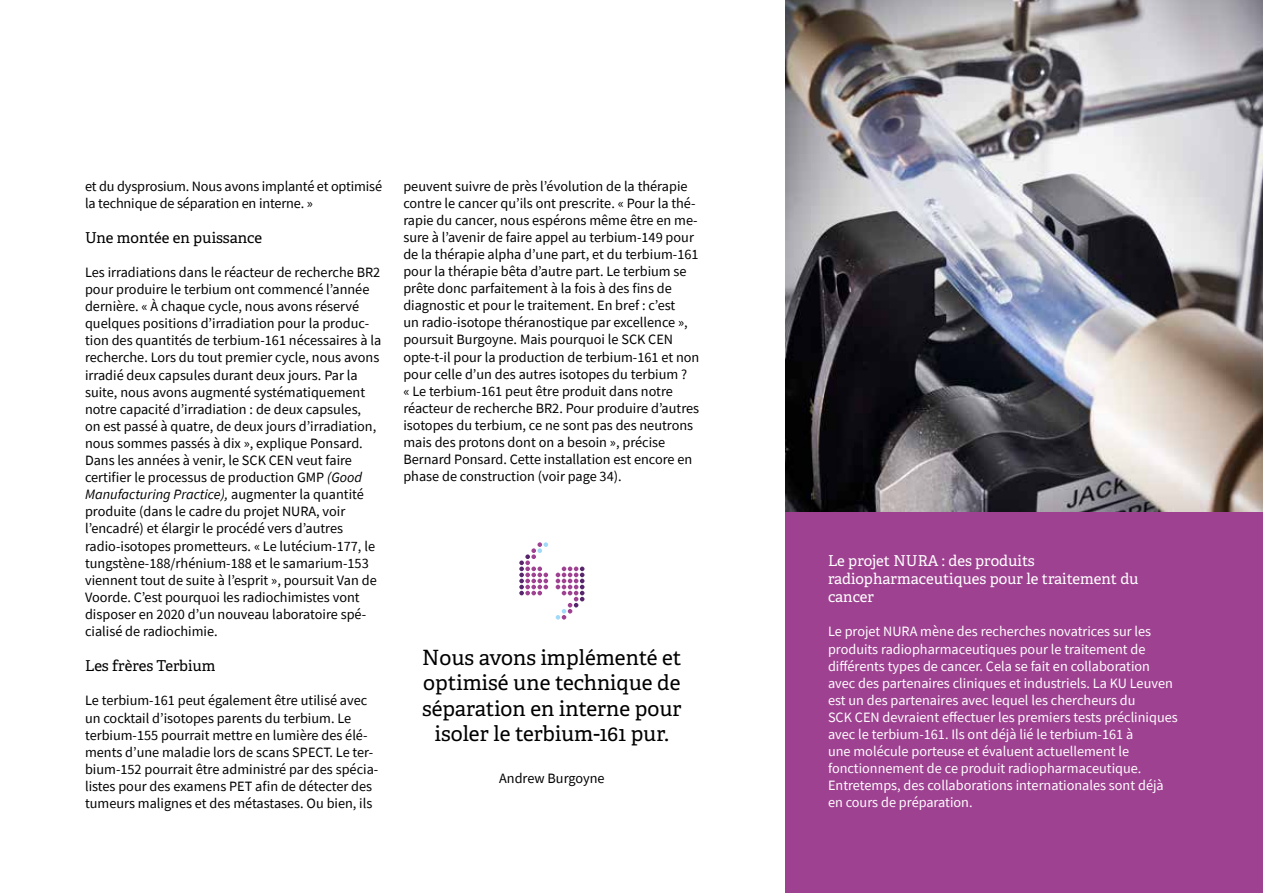
<style>
.page{position:relative;width:1263px;height:893px;background:#fff}
.page>*{position:absolute;margin:0;border:0;box-sizing:border-box;transform-origin:0 0}
.t1{font:21px/25.2px "Adelle";color:#000;text-align:center}
.t2{font:15px/18px "Adelle";color:#fff}
.t3{font:15px "Adelle";color:#000}
.t4{font:14.25px/17.1px "Source Sans Pro";color:#000}
.t5{font:14.25px/17.1px "Source Sans Pro";color:#fff}
.s1{font-style:italic}
</style>
<div class="page">
<img style="left:785px;top:0;width:478px;height:512px">
<div style="left:785px;top:547px;width:478px;height:346px;background:#9f4191"></div>
<div style="left:785px;top:512px;width:478px;height:338px;background:#9f4191"></div>
<svg style="left:519px;top:542px;width:29px;height:53px"></svg>
<svg style="left:556px;top:567px;width:28px;height:53px"></svg>
<p class="t4" style="left:85px;top:177px;width:299px">et du dysprosium. Nous avons implanté et optimisé la technique de séparation en interne. »</p>
<p class="t3" style="left:85px;top:228px;width:179px">Une montée en puissance</p>
<p class="t4" style="left:85px;top:264px;width:298px">Les irradiations dans le réacteur de recherche BR2 pour produire le terbium ont commencé l’année dernière. « À chaque cycle, nous avons réservé quelques positions d’irradiation pour la produc&shy;tion des quantités de terbium-161 nécessaires à la recherche. Lors du tout premier cycle, nous avons irradié deux capsules durant deux jours. Par la suite, nous avons augmenté systématiquement notre capacité d’irradiation : de deux capsules,<br>on est passé à quatre, de deux jours d’irradiation, nous sommes passés à dix », explique Ponsard.<br>Dans les années à venir, le SCK CEN veut faire certifier le processus de production GMP <span class="s1">(Good Manufacturing Practice),</span> augmenter la quantité produite (dans le cadre du projet NURA, voir l’encadré) et élargir le procédé vers d’autres radio-isotopes prometteurs. « Le lutécium-177, le tungstène-188/rhénium-188 et le samarium-153 viennent tout de suite à l’esprit », poursuit Van de Voorde. C’est pourquoi les radiochimistes vont disposer en 2020 d’un nouveau laboratoire spé&shy;cialisé de radiochimie.</p>
<p class="t3" style="left:85px;top:657px;width:132px">Les frères Terbium</p>
<p class="t4" style="left:85px;top:692px;width:295px">Le terbium-161 peut également être utilisé avec un cocktail d’isotopes parents du terbium. Le terbium-155 pourrait mettre en lumière des élé&shy;ments d’une maladie lors de scans SPECT. Le ter&shy;bium-152 pourrait être administré par des spécia&shy;listes pour des examens PET afin de détecter des tumeurs malignes et des métastases. Ou bien, ils</p>
<p class="t4" style="left:403px;top:177px;width:297px">peuvent suivre de près l’évolution de la thérapie contre le cancer qu’ils ont prescrite. « Pour la thé&shy;rapie du cancer, nous espérons même être en me&shy;sure à l’avenir de faire appel au terbium-149 pour de la thérapie alpha d’une part, et du terbium-161 pour la thérapie bêta d’autre part. Le terbium se prête donc parfaitement à la fois à des fins de diagnostic et pour le traitement. En bref : c’est<br>un radio-isotope théranostique par excellence », poursuit Burgoyne. Mais pourquoi le SCK CEN opte-t-il pour la production de terbium-161 et non pour celle d’un des autres isotopes du terbium ?<br>« Le terbium-161 peut être produit dans notre réacteur de recherche BR2. Pour produire d’autres isotopes du terbium, ce ne sont pas des neutrons mais des protons dont on a besoin », précise Bernard Ponsard. Cette installation est encore en phase de construction (voir page 34).</p>
<h1 class="t1" style="left:422px;top:645px;width:261px">Nous avons implémenté et optimisé une technique de séparation en interne pour isoler le terbium-161 pur.</h1>
<p class="t4" style="left:499px;top:770px;width:107px">Andrew Burgoyne</p>
<p class="t2" style="left:828px;top:552px;width:312px">Le projet NURA : des produits radiopharmaceutiques pour le traitement du cancer</p>
<p class="t5" style="left:828px;top:623px;width:351px">Le projet NURA mène des recherches novatrices sur les produits radiopharmaceutiques pour le traitement de différents types de cancer. Cela se fait en collaboration avec des partenaires cliniques et industriels. La KU Leuven est un des partenaires avec lequel les chercheurs du<br>SCK CEN devraient effectuer les premiers tests précliniques avec le terbium-161. Ils ont déjà lié le terbium-161 à<br>une molécule porteuse et évaluent actuellement le fonctionnement de ce produit radiopharmaceutique.<br>Entretemps, des collaborations internationales sont déjà en cours de préparation.</p>
</div>
